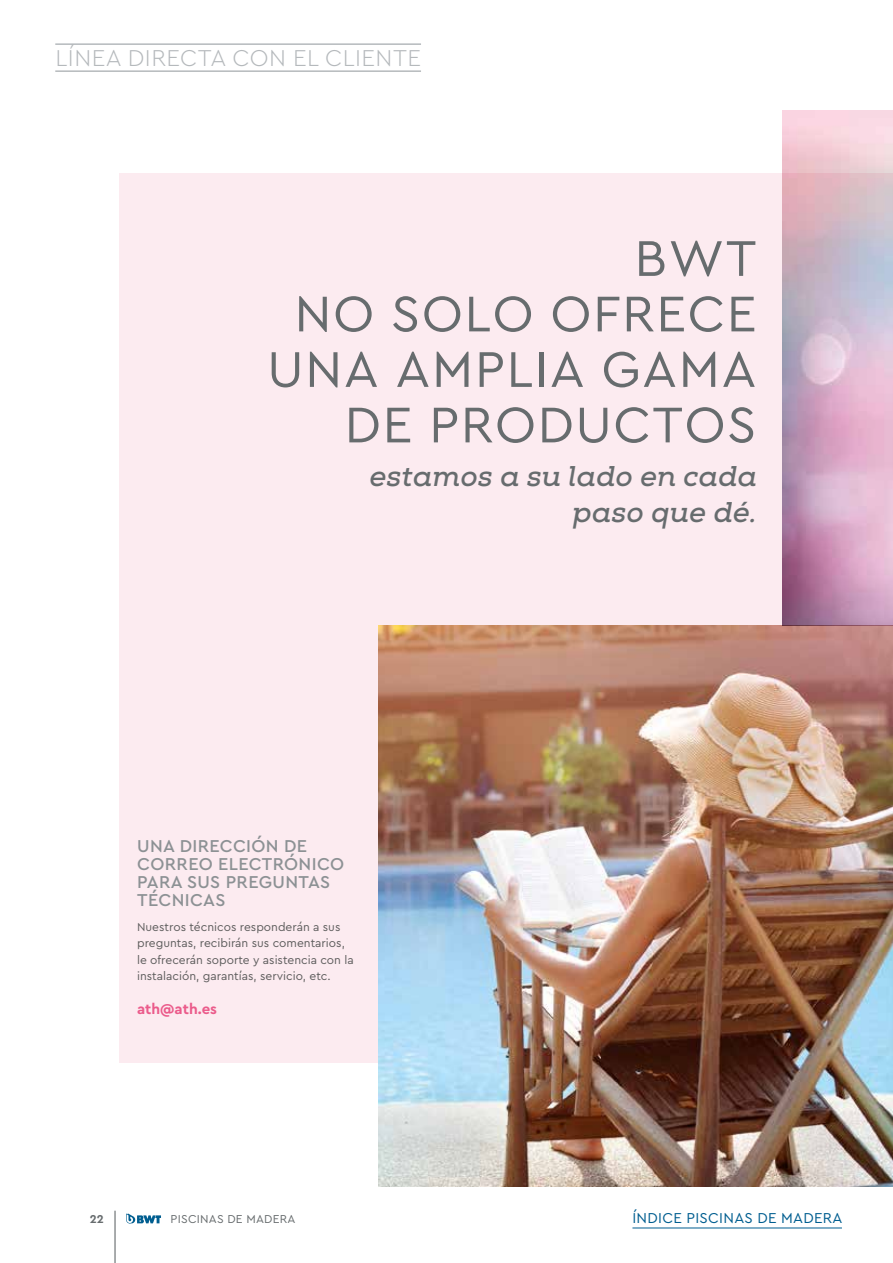
<style>
.page{position:relative;width:893px;height:1263px;background:#fff}
.page>*{position:absolute;margin:0;border:0;box-sizing:border-box;transform-origin:0 0}
.t1{font:52.5px/55.5px "Cera PRO";letter-spacing:.03em;color:#676c6e;text-align:right}
.t2{font:italic 700 28.5px/36px "Nexa Slab";letter-spacing:.01em;color:#676c6e;text-align:right}
.t3{font:300 24px "Cera PRO";letter-spacing:.02em;color:#b5b9bc}
.t4{font:500 18px/18px "Cera PRO";letter-spacing:.02em;color:#8c9194}
.t5{font:15px "Cera PRO";letter-spacing:.02em;color:#005e90}
.t6{font:700 15px "Cera PRO";color:#eb5b8b}
.t7{font:12px/16.5px "Cera PRO";color:#5f5e5e}
.t8{font:12px "Cera PRO";letter-spacing:.02em;color:#676c6e}
.t9{font:700 12px "Cera PRO";color:#676c6e}
</style>
<div class="page">
<hr style="left:55px;top:43px;width:366px;height:2px;background:#b5b9bc">
<hr style="left:55px;top:70px;width:366px;height:2px;background:#b5b9bc">
<div style="left:119px;top:173px;width:774px;height:889px;background:#fcebf0"></div>
<img style="left:378px;top:625px;width:515px;height:561px">
<img style="left:782px;top:111px;width:111px;height:514px">
<hr style="left:114px;top:1211px;width:2px;height:52px;background:#676c6e">
<svg style="left:126px;top:1213px;width:35px;height:10px"></svg>
<hr style="left:632px;top:1227px;width:210px;height:1px;background:#005e90">
<h3 class="t3" style="left:56px;top:42px;width:367px">LÍNEA DIRECTA CON EL CLIENTE</h3>
<h1 class="t1" style="left:267px;top:228px;width:490px">BWT<br>NO SOLO OFRECE<br>UNA AMPLIA GAMA<br>DE PRODUCTOS</h1>
<h2 class="t2" style="left:370px;top:459px;width:389px">estamos a su lado en cada paso que dé.</h2>
<h3 class="t4" style="left:137px;top:836px;width:208px">UNA DIRECCIÓN DE<br>CORREO ELECTRÓNICO<br>PARA SUS PREGUNTAS<br>TÉCNICAS</h3>
<p class="t7" style="left:137px;top:918px;width:218px">Nuestros técnicos responderán a sus preguntas, recibirán sus comentarios, le ofrecerán soporte y asistencia con la instalación, garantías, servicio, etc.</p>
<p class="t6" style="left:137px;top:999px;width:81px">ath@ath.es</p>
<p class="t9" style="left:90px;top:1211px;width:16px">22</p>
<p class="t8" style="left:171px;top:1211px;width:126px">PISCINAS DE MADERA</p>
<p class="t5" style="left:632px;top:1208px;width:212px">ÍNDICE PISCINAS DE MADERA</p>
</div>
